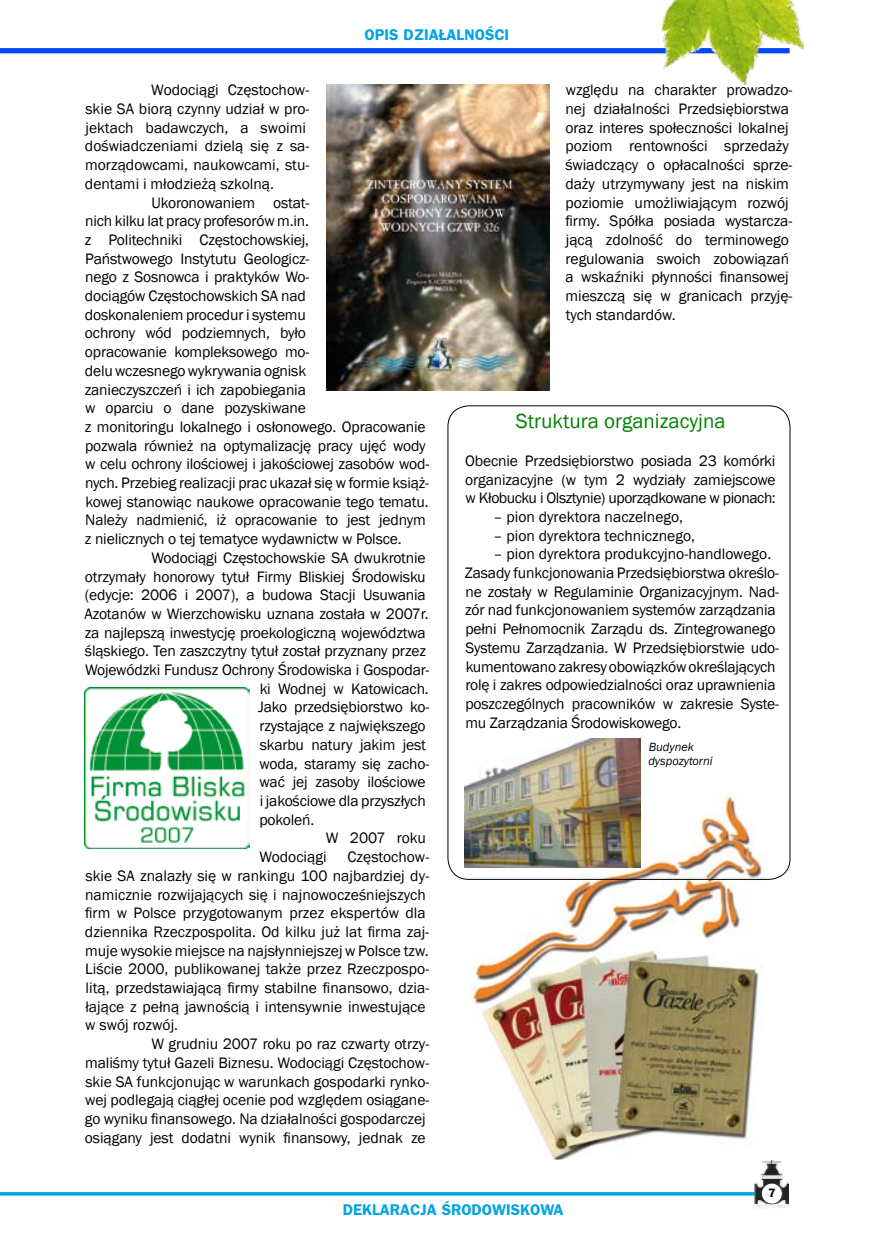
<style>
.page{position:relative;width:874px;height:1241px;background:#fff}
.page>*{position:absolute;margin:0;border:0;box-sizing:border-box;transform-origin:0 0}
.t1{font:21px "Franklin Gothic";color:#008100}
.t2{font:15.58px/18.7px "Franklin Gothic";letter-spacing:-.01em;color:#000}
.t3{font:700 15.58px "Frankfurt Gothic";color:#00a4e2}
.t4{font:italic 12.25px/14.7px "Franklin Gothic";color:#000}
.t5{font:700 12.25px "Frankfurt Gothic";color:#000}
</style>
<div class="page">
<img style="left:754px;top:1160px;width:34px;height:48px">
<div style="left:761px;top:1183px;width:20px;height:20px;background:#fff;border-radius:50%"></div>
<svg style="left:0;top:1192px;width:754px;height:3px;fill:#00a4e2"></svg>
<div style="left:0;top:48px;width:789px;height:5px;background:#0048f3"></div>
<img style="left:662px;top:0;width:140px;height:85px">
<img style="left:471px;top:793px;width:295px;height:366px">
<img style="left:84px;top:687px;width:165px;height:161px">
<img style="left:464px;top:738px;width:175px;height:129px">
<img style="left:326px;top:84px;width:223px;height:306px">
<p class="t3" style="left:364px;top:26px;width:146px">OPIS DZIAŁALNOŚCI</p>
<p class="t2" style="left:151px;top:81px;width:160px">Wodociągi Częstochow-</p>
<p class="t2" style="left:85px;top:100px;width:225px">skie SA biorą czynny udział w pro-</p>
<p class="t2" style="left:85px;top:118px;width:222px">jektach badawczych, a swoimi</p>
<p class="t2" style="left:85px;top:137px;width:226px">doświadczeniami dzielą się z sa-</p>
<p class="t2" style="left:85px;top:156px;width:226px">morządowcami, naukowcami, stu-</p>
<p class="t2" style="left:85px;top:174px;width:190px">dentami i młodzieżą szkolną.</p>
<p class="t2" style="left:151px;top:193px;width:159px">Ukoronowaniem ostat-</p>
<p class="t2" style="left:85px;top:212px;width:225px">nich kilku lat pracy profesorów m.in.</p>
<p class="t2" style="left:85px;top:231px;width:226px">z Politechniki Częstochowskiej,</p>
<p class="t2" style="left:85px;top:249px;width:226px">Państwowego Instytutu Geologicz-</p>
<p class="t2" style="left:85px;top:268px;width:226px">nego z Sosnowca i praktyków Wo-</p>
<p class="t2" style="left:85px;top:287px;width:222px">dociągów Częstochowskich SA nad</p>
<p class="t2" style="left:85px;top:305px;width:222px">doskonaleniem procedur i systemu</p>
<p class="t2" style="left:85px;top:324px;width:222px">ochrony wód podziemnych, było</p>
<p class="t2" style="left:85px;top:343px;width:226px">opracowanie kompleksowego mo-</p>
<p class="t2" style="left:85px;top:361px;width:222px">delu wczesnego wykrywania ognisk</p>
<p class="t2" style="left:85px;top:380px;width:222px">zanieczyszczeń i ich zapobiegania</p>
<p class="t2" style="left:85px;top:399px;width:222px">w oparciu o dane pozyskiwane</p>
<p class="t2" style="left:85px;top:417px;width:342px">z monitoringu lokalnego i osłonowego. Opracowanie</p>
<p class="t2" style="left:85px;top:436px;width:342px">pozwala również na optymalizację pracy ujęć wody</p>
<p class="t2" style="left:85px;top:455px;width:345px">w celu ochrony ilościowej i jakościowej zasobów wod-</p>
<p class="t2" style="left:85px;top:474px;width:345px">nych. Przebieg realizacji prac ukazał się w formie książ-</p>
<p class="t2" style="left:85px;top:492px;width:345px">kowej stanowiąc naukowe opracowanie tego tematu.</p>
<p class="t2" style="left:85px;top:511px;width:342px">Należy nadmienić, iż opracowanie to jest jednym</p>
<p class="t2" style="left:85px;top:530px;width:318px">z nielicznych o tej tematyce wydawnictw w Polsce.</p>
<p class="t2" style="left:151px;top:548px;width:276px">Wodociągi Częstochowskie SA dwukrotnie</p>
<p class="t2" style="left:85px;top:567px;width:342px">otrzymały honorowy tytuł Firmy Bliskiej Środowisku</p>
<p class="t2" style="left:85px;top:586px;width:342px">(edycje: 2006 i 2007), a budowa Stacji Usuwania</p>
<p class="t2" style="left:84px;top:604px;width:345px">Azotanów w Wierzchowisku uznana została w 2007r.</p>
<p class="t2" style="left:85px;top:623px;width:342px">za najlepszą inwestycję proekologiczną województwa</p>
<p class="t2" style="left:85px;top:642px;width:342px">śląskiego. Ten zaszczytny tytuł został przyznany przez</p>
<p class="t2" style="left:85px;top:660px;width:345px">Wojewódzki Fundusz Ochrony Środowiska i Gospodar-</p>
<p class="t2" style="left:259px;top:679px;width:171px">ki Wodnej w Katowicach.</p>
<p class="t2" style="left:258px;top:698px;width:173px">Jako przedsiębiorstwo ko-</p>
<p class="t2" style="left:259px;top:716px;width:168px">rzystające z największego</p>
<p class="t2" style="left:259px;top:735px;width:168px">skarbu natury jakim jest</p>
<p class="t2" style="left:259px;top:754px;width:171px">woda, staramy się zacho-</p>
<p class="t2" style="left:259px;top:773px;width:167px">wać jej zasoby ilościowe</p>
<p class="t2" style="left:259px;top:791px;width:167px">i jakościowe dla przyszłych</p>
<p class="t2" style="left:259px;top:810px;width:56px">pokoleń.</p>
<p class="t2" style="left:325px;top:829px;width:102px">W 2007 roku</p>
<p class="t2" style="left:259px;top:847px;width:69px">Wodociągi</p>
<p class="t2" style="left:347px;top:847px;width:83px">Częstochow-</p>
<p class="t2" style="left:85px;top:866px;width:345px">skie SA znalazły się w rankingu 100 najbardziej dy-</p>
<p class="t2" style="left:85px;top:885px;width:342px">namicznie rozwijających się i najnowocześniejszych</p>
<p class="t2" style="left:85px;top:903px;width:342px">firm w Polsce przygotowanym przez ekspertów dla</p>
<p class="t2" style="left:85px;top:922px;width:345px">dziennika Rzeczpospolita. Od kilku już lat firma zaj-</p>
<p class="t2" style="left:85px;top:941px;width:345px">muje wysokie miejsce na najsłynniejszej w Polsce tzw.</p>
<p class="t2" style="left:85px;top:959px;width:345px">Liście 2000, publikowanej także przez Rzeczpospo-</p>
<p class="t2" style="left:85px;top:978px;width:345px">litą, przedstawiającą firmy stabilne finansowo, dzia-</p>
<p class="t2" style="left:85px;top:997px;width:341px">łające z pełną jawnością i intensywnie inwestujące</p>
<p class="t2" style="left:85px;top:1016px;width:94px">w swój rozwój.</p>
<p class="t2" style="left:151px;top:1034px;width:279px">W grudniu 2007 roku po raz czwarty otrzy-</p>
<p class="t2" style="left:85px;top:1053px;width:345px">maliśmy tytuł Gazeli Biznesu. Wodociągi Częstochow-</p>
<p class="t2" style="left:85px;top:1072px;width:345px">skie SA funkcjonując w warunkach gospodarki rynko-</p>
<p class="t2" style="left:85px;top:1090px;width:345px">wej podlegają ciągłej ocenie pod względem osiągane-</p>
<p class="t2" style="left:85px;top:1109px;width:342px">go wyniku finansowego. Na działalności gospodarczej</p>
<p class="t2" style="left:85px;top:1128px;width:342px">osiągany jest dodatni wynik finansowy, jednak ze</p>
<p class="t2" style="left:565px;top:81px;width:228px">względu na charakter prowadzo&shy;nej działalności Przedsiębiorstwa oraz interes społeczności lokalnej poziom rentowności sprzedaży świadczący o opłacalności sprze&shy;daży utrzymywany jest na niskim poziomie umożliwiającym rozwój firmy. Spółka posiada wystarcza&shy;jącą zdolność do terminowego regulowania swoich zobowiązań a wskaźniki płynności finansowej mieszczą się w granicach przyję&shy;tych standardów.</p>
<p class="t1" style="left:515px;top:408px;width:211px">Struktura organizacyjna</p>
<p class="t2" style="left:465px;top:451px;width:312px;text-align:justify">Obecnie Przedsiębiorstwo posiada 23 komórki organizacyjne (w tym 2 wydziały zamiejscowe w Kłobucku i Olsztynie) uporządkowane w pionach:</p>
<p class="t2" style="left:493px;top:507px;width:191px">– pion dyrektora naczelnego,</p>
<p class="t2" style="left:493px;top:526px;width:203px">– pion dyrektora technicznego,</p>
<p class="t2" style="left:464px;top:545px;width:315px;text-indent:28px">– pion dyrektora produkcyjno-handlowego.<br>Zasady funkcjonowania Przedsiębiorstwa określo&shy;ne zostały w Regulaminie Organizacyjnym. Nad&shy;zór nad funkcjonowaniem systemów zarządzania pełni Pełnomocnik Zarządu ds. Zintegrowanego Systemu Zarządzania. W Przedsiębiorstwie udo&shy;kumentowano zakresy obowiązków określających rolę i zakres odpowiedzialności oraz uprawnienia poszczególnych pracowników w zakresie Syste&shy;mu Zarządzania Środowiskowego.</p>
<p class="t4" style="left:648px;top:739px;width:66px">Budynek dyspozytorni</p>
<p class="t5" style="left:767px;top:1185px;width:9px">7</p>
<p class="t3" style="left:342px;top:1200px;width:222px">DEKLARACJA ŚRODOWISKOWA</p>
</div>
